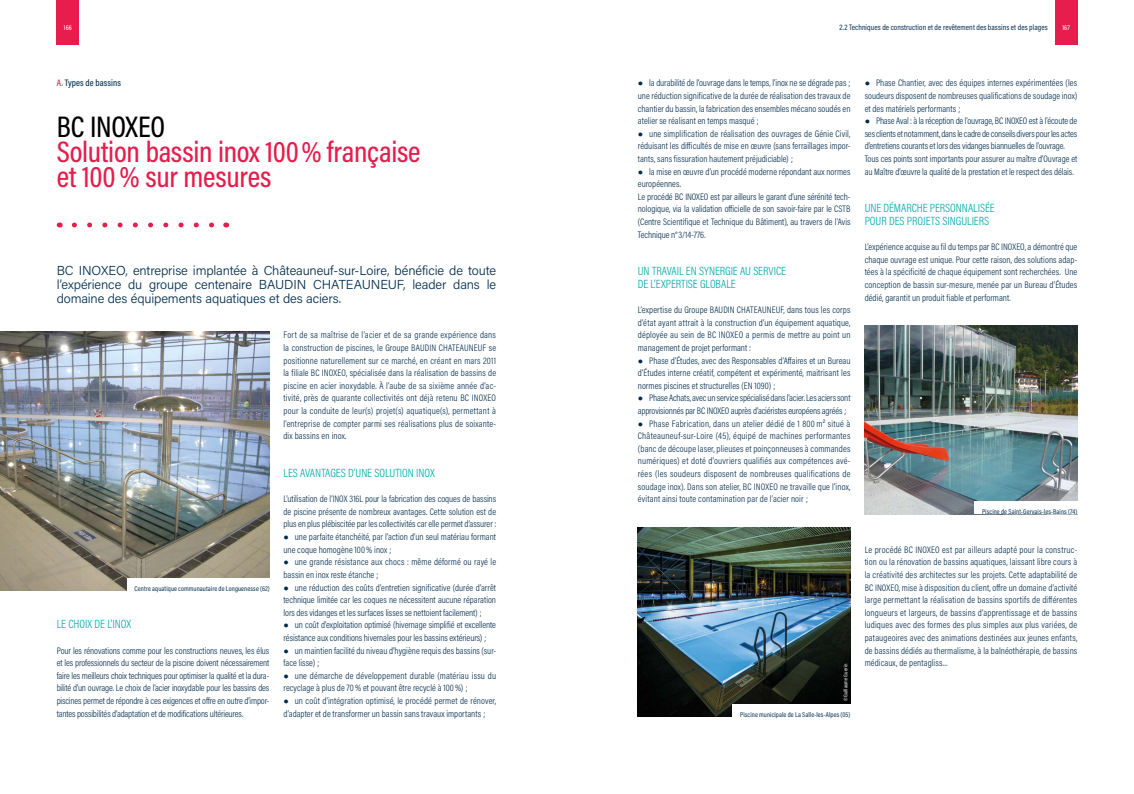
<style>
.page{position:relative;width:1134px;height:794px;background:#fff}
.page>*{position:absolute;margin:0;border:0;box-sizing:border-box;transform-origin:0 0}
.TITRE_ARTICLE_ROUGE{font:500 30px/25.2px "Acumin Pro Cond";letter-spacing:-.01em;color:#e61d4d}
.CHAPÔ_JUSTIFIÉ{font:300 13px/14px "Acumin Pro";letter-spacing:-.01em;color:#002c4d;text-align:justify}
.INTERTITRE_VERT{font:300 12px/12.6px "Acumin Pro Cond";letter-spacing:-.005em;color:#00a7aa}
.TXT_COURANT_resseré{font:300 9.5px/12.6px "Acumin Pro Cond";letter-spacing:.005em;color:#002c4d;text-align:justify}
.TXT_COURANT{font:300 9.5px/12.6px "Acumin Pro Cond";color:#002c4d;text-align:justify}
.TXT_COURANT_resseré-2{font:300 9.5px/12.6px "Acumin Pro Cond";letter-spacing:-.015em;color:#002c4d}
.TITRE_ARTICLE_VERT{font:500 9.5px "Acumin Pro Cond";letter-spacing:.005em;color:#002c4d}
.t1{font:8px "Acumin Pro Cond";letter-spacing:.01em;color:#002c4d}
.LÉGENDES_PHOTOS_NO_G{font:7px "Acumin Pro Cond";letter-spacing:.015em;color:#002c4d}
.t2{font:500 7px "Acumin Pro Cond";letter-spacing:.02em;color:#fff}
.CRÉDIT_PHOTO_BLC{font:5.5px "Acumin Pro Cond";letter-spacing:.02em;color:#fff}
.s1{color:#e61d4d}
.s2{color:#000}
.s3{font-family:"Arial";font-weight:900;font-size:9px}
</style>
<div class="page">
<div style="left:1055px;top:0;width:22px;height:45px;background:#e61d4d"></div>
<div style="left:57px;top:0;width:22px;height:45px;background:#e61d4d"></div>
<svg style="left:74px;top:222px;width:140px;height:5px"></svg>
<img style="left:0;top:332px;width:269px;height:258px">
<div style="left:127px;top:578px;width:143px;height:12px;background:#fff"></div>
<img style="left:638px;top:527px;width:212px;height:189px">
<div style="left:732px;top:703px;width:118px;height:13px;background:#fff"></div>
<img style="left:865px;top:325px;width:212px;height:189px">
<div style="left:974px;top:501px;width:103px;height:13px;background:#fff"></div>
<p class="t2" style="left:64px;top:23px;width:10px">166</p>
<p class="t1" style="left:839px;top:23px;width:210px">2.2 Techniques de construction et de revêtement des bassins et des plages</p>
<p class="t2" style="left:1062px;top:23px;width:9px">167</p>
<p class="TITRE_ARTICLE_VERT" style="left:57px;top:77px;width:66px"><span class="s1">A.</span> Types de bassins</p>
<p class="TITRE_ARTICLE_ROUGE" style="left:57px;top:113px;width:365px"><span class="s2">BC INOXEO<br></span>Solution bassin inox 100% française et 100% sur mesures</p>
<p class="CHAPÔ_JUSTIFIÉ" style="left:57px;top:263px;width:441px">BC INOXEO, entreprise implantée à Châteauneuf-sur-Loire, bénéficie de toute l’expérience du groupe centenaire BAUDIN CHATEAUNEUF, leader dans le domaine des équipements aquatiques et des aciers.</p>
<p class="LÉGENDES_PHOTOS_NO_G" style="left:135px;top:583px;width:137px">Centre aquatique communautaire de Longuenesse (62)</p>
<p class="INTERTITRE_VERT" style="left:57px;top:617px;width:76px">LE CHOIX DE L’INOX</p>
<p class="TXT_COURANT" style="left:57px;top:644px;width:214px">Pour les rénovations comme pour les constructions neuves, les élus et les professionnels du secteur de la piscine doivent nécessairement faire les meilleurs choix techniques pour optimiser la qualité et la dura&shy;bilité d’un ouvrage. Le choix de l’acier inoxydable pour les bassins des piscines permet de répondre à ces exigences et offre en outre d’impor&shy;tantes possibilités d’adaptation et de modifications ultérieures.</p>
<p class="TXT_COURANT" style="left:283px;top:329px;width:214px">Fort de sa maîtrise de l’acier et de sa grande expérience dans la construction de piscines, le Groupe BAUDIN CHATEAUNEUF se positionne naturellement sur ce marché, en créant en mars 2011 la filiale BC INOXEO, spécialisée dans la réalisation de bassins de piscine en acier inoxydable. À l’aube de sa sixième année d’ac&shy;tivité, près de quarante collectivités ont déjà retenu BC INOXEO pour la conduite de leur(s) projet(s) aquatique(s), permettant à l’entreprise de compter parmi ses réalisations plus de soixante&shy;dix bassins en inox.</p>
<p class="INTERTITRE_VERT" style="left:283px;top:466px;width:153px">LES AVANTAGES D’UNE SOLUTION INOX</p>
<p class="TXT_COURANT" style="left:283px;top:492px;width:214px">L’utilisation de l’INOX 316L pour la fabrication des coques de bassins de piscine présente de nombreux avantages. Cette solution est de plus en plus plébiscitée par les collectivités car elle permet d’assurer :</p>
<p class="TXT_COURANT_resseré" style="left:283px;top:530px;width:214px"><span class="s3">●</span> une parfaite étanchéité, par l’action d’un seul matériau formant une coque homogène 100% inox ;</p>
<p class="TXT_COURANT_resseré" style="left:283px;top:555px;width:214px"><span class="s3">●</span> une grande résistance aux chocs : même déformé ou rayé le bassin en inox reste étanche ;</p>
<p class="TXT_COURANT_resseré" style="left:283px;top:581px;width:214px"><span class="s3">●</span> une réduction des coûts d’entretien significative (durée d’arrêt technique limitée car les coques ne nécessitent aucune réparation lors des vidanges et les surfaces lisses se nettoient facilement) ;</p>
<p class="TXT_COURANT_resseré" style="left:283px;top:618px;width:214px"><span class="s3">●</span> un coût d’exploitation optimisé (hivernage simplifié et excellente résistance aux conditions hivernales pour les bassins extérieurs) ;</p>
<p class="TXT_COURANT_resseré" style="left:283px;top:644px;width:214px"><span class="s3">●</span> un maintien facilité du niveau d’hygiène requis des bassins (sur&shy;face lisse) ;</p>
<p class="TXT_COURANT_resseré" style="left:283px;top:669px;width:214px"><span class="s3">●</span> une démarche de développement durable (matériau issu du recyclage à plus de 70% et pouvant être recyclé à 100%) ;</p>
<p class="TXT_COURANT_resseré" style="left:283px;top:694px;width:214px"><span class="s3">●</span> un coût d’intégration optimisé, le procédé permet de rénover, d’adapter et de transformer un bassin sans travaux importants ;</p>
<p class="TXT_COURANT_resseré" style="left:638px;top:77px;width:214px"><span class="s3">●</span> la durabilité de l’ouvrage dans le temps, l’inox ne se dégrade pas ; une réduction significative de la durée de réalisation des travaux de chantier du bassin, la fabrication des ensembles mécano soudés en atelier se réalisant en temps masqué ;</p>
<p class="TXT_COURANT_resseré" style="left:638px;top:127px;width:214px"><span class="s3">●</span> une simplification de réalisation des ouvrages de Génie Civil, réduisant les difficultés de mise en œuvre (sans ferraillages impor&shy;tants, sans fissuration hautement préjudiciable) ;</p>
<p class="TXT_COURANT_resseré" style="left:638px;top:165px;width:214px"><span class="s3">●</span> la mise en œuvre d’un procédé moderne répondant aux normes européennes.</p>
<p class="TXT_COURANT" style="left:638px;top:190px;width:214px">Le procédé BC INOXEO est par ailleurs le garant d’une sérénité tech&shy;nologique, via la validation officielle de son savoir-faire par le CSTB (Centre Scientifique et Technique du Bâtiment), au travers de l’Avis Technique n°3/14-776.</p>
<p class="INTERTITRE_VERT" style="left:638px;top:265px;width:150px">UN TRAVAIL EN SYNERGIE AU SERVICE<br>DE L’EXPERTISE GLOBALE</p>
<p class="TXT_COURANT_resseré" style="left:638px;top:303px;width:214px">L’expertise du Groupe BAUDIN CHATEAUNEUF, dans tous les corps d’état ayant attrait à la construction d’un équipement aquatique, déployée au sein de BC INOXEO a permis de mettre au point un management de projet performant :</p>
<p class="TXT_COURANT_resseré" style="left:638px;top:354px;width:214px"><span class="s3">●</span> Phase d’Études, avec des Responsables d’Affaires et un Bureau d’Études interne créatif, compétent et expérimenté, maitrisant les normes piscines et structurelles (EN 1090) ;</p>
<p class="TXT_COURANT_resseré-2" style="left:638px;top:392px;width:214px"><span class="s3">●</span> Phase Achats, avec un service spécialisé dans l’acier. Les aciers sont approvisionnés par BC INOXEO auprès d’aciéristes européens agréés ;</p>
<p class="TXT_COURANT_resseré" style="left:638px;top:417px;width:214px"><span class="s3">●</span> Phase Fabrication, dans un atelier dédié de 1 800m² situé à Châteauneuf-sur-Loire (45), équipé de machines performantes (banc de découpe laser, plieuses et poinçonneuses à commandes numériques) et doté d’ouvriers qualifiés aux compétences avé&shy;rées (les soudeurs disposent de nombreuses qualifications de soudage inox). Dans son atelier, BC INOXEO ne travaille que l’inox, évitant ainsi toute contamination par de l’acier noir ;</p>
<p class="CRÉDIT_PHOTO_BLC" style="left:842px;top:701px;width:39px;rotate:-90deg">©Guillaume Guerin</p>
<p class="LÉGENDES_PHOTOS_NO_G" style="left:740px;top:709px;width:112px">Piscine municipale de La Salle-les-Alpes (05)</p>
<p class="TXT_COURANT_resseré" style="left:865px;top:77px;width:214px"><span class="s3">●</span> Phase Chantier, avec des équipes internes expérimentées (les soudeurs disposent de nombreuses qualifications de soudage inox) et des matériels performants ;</p>
<p class="TXT_COURANT_resseré" style="left:865px;top:114px;width:214px"><span class="s3">●</span> Phase Aval : à la réception de l’ouvrage, BC INOXEO est à l’écoute de ses clients et notamment, dans le cadre de conseils divers pour les actes d’entretiens courants et lors des vidanges biannuelles de l’ouvrage.</p>
<p class="TXT_COURANT_resseré" style="left:865px;top:152px;width:214px">Tous ces points sont importants pour assurer au maître d’Ouvrage et au Maître d’œuvre la qualité de la prestation et le respect des délais.</p>
<p class="INTERTITRE_VERT" style="left:865px;top:202px;width:131px">UNE DÉMARCHE PERSONNALISÉE<br>POUR DES PROJETS SINGULIERS</p>
<p class="TXT_COURANT_resseré" style="left:865px;top:240px;width:214px">L’expérience acquise au fil du temps par BC INOXEO, a démontré que chaque ouvrage est unique. Pour cette raison, des solutions adap&shy;tées à la spécificité de chaque équipement sont recherchées. Une conception de bassin sur-mesure, menée par un Bureau d’Études dédié, garantit un produit fiable et performant.</p>
<p class="LÉGENDES_PHOTOS_NO_G" style="left:982px;top:507px;width:97px">Piscine de Saint-Gervais-les-Bains (74)</p>
<p class="TXT_COURANT_resseré" style="left:865px;top:543px;width:214px">Le procédé BC INOXEO est par ailleurs adapté pour la construc&shy;tion ou la rénovation de bassins aquatiques, laissant libre cours à la créativité des architectes sur les projets. Cette adaptabilité de BC INOXEO, mise à disposition du client, offre un domaine d’activité large permettant la réalisation de bassins sportifs de différentes longueurs et largeurs, de bassins d’apprentissage et de bassins ludiques avec des formes des plus simples aux plus variées, de pataugeoires avec des animations destinées aux jeunes enfants, de bassins dédiés au thermalisme, à la balnéothérapie, de bassins médicaux, de pentagliss…</p>
</div>
